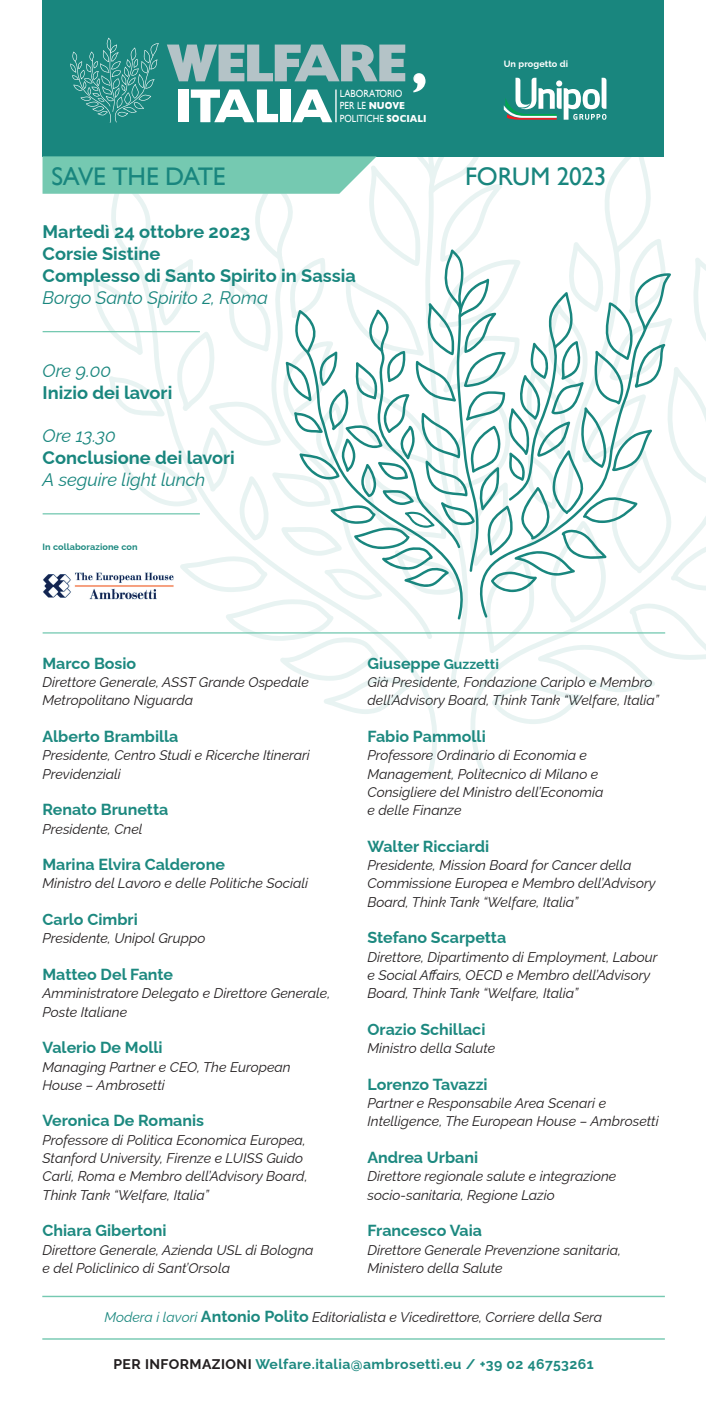
<style>
.page{position:relative;width:706px;height:1412px;background:#fff}
.page>*{position:absolute;margin:0;border:0;box-sizing:border-box;transform-origin:0 0}
.t1{font:25.5px "Gill Sans";letter-spacing:-.015em;color:#19867e}
.t2{font:700 18.2px "Raleway";color:#19867e}
.t3{font:italic 18.2px "Raleway";letter-spacing:-.005em;color:#19867e}
.t4{font:700 16px "Raleway";color:#1d8980}
.t5{font:italic 14px/18.3px "Raleway";color:#231f20}
.t6{font:700 14px "Raleway";letter-spacing:.03em;color:#1d8980}
.t7{font:10.4px/12.4px "Gill Sans";color:#fff;scale:.89 1}
.t8{font:700 9.1px "Raleway";letter-spacing:.01em;color:#1d8980}
.t9{font:700 9.1px "Raleway";letter-spacing:.01em;color:#fff}
.s1{font-weight:700}
.s2{font-size:14px}
.s3{color:#1d8980}
.s4{font-weight:700;font-style:normal;font-size:16px;color:#1d8980}
.s5{color:#231f20}
</style>
<div class="page">
<hr style="left:42px;top:1338px;width:623px;height:1px;background:#75c9b1">
<hr style="left:42px;top:1295px;width:623px;height:2px;background:#75c9b1">
<div style="left:43px;top:0;width:621px;height:156px;background:#19867e"></div>
<svg style="left:43px;top:38px;width:663px;height:686px"></svg>
<p class="t1" style="left:52px;top:161px;width:175px">SAVE THE DATE</p>
<p class="t7" style="left:340px;top:87px;width:99px">LABORATORIO<br>PER LE <span class="s1">NUOVE<br></span>POLITICHE <span class="s1">SOCIALI</span></p>
<p class="t2" style="left:43px;top:217px;width:209px">Martedì 24 ottobre 2023</p>
<p class="t2" style="left:43px;top:239px;width:119px">Corsie Sistine</p>
<p class="t2" style="left:43px;top:261px;width:315px">Complesso di Santo Spirito in Sassia</p>
<p class="t3" style="left:43px;top:283px;width:227px">Borgo Santo Spirito 2, Roma</p>
<p class="t3" style="left:43px;top:356px;width:70px">Ore 9.00</p>
<p class="t2" style="left:43px;top:377px;width:131px">Inizio dei lavori</p>
<p class="t3" style="left:43px;top:421px;width:75px">Ore 13.30</p>
<p class="t2" style="left:43px;top:443px;width:194px">Conclusione dei lavori</p>
<p class="t3" style="left:43px;top:465px;width:164px">A seguire light lunch</p>
<p class="t8" style="left:43px;top:540px;width:97px">In collaborazione con</p>
<p class="t9" style="left:504px;top:57px;width:66px">Un progetto di</p>
<p class="t1" style="left:465px;top:161px;width:143px">FORUM 2023</p>
<p class="t4" style="left:43px;top:650px;width:95px">Marco Bosio</p>
<p class="t5" style="left:43px;top:671px;width:268px">Direttore Generale, ASST Grande Ospedale<br>Metropolitano Niguarda</p>
<p class="t4" style="left:43px;top:723px;width:137px">Alberto Brambilla</p>
<p class="t5" style="left:43px;top:745px;width:269px">Presidente, Centro Studi e Ricerche Itinerari<br>Previdenziali</p>
<p class="t4" style="left:43px;top:797px;width:127px">Renato Brunetta</p>
<p class="t5" style="left:43px;top:818px;width:102px">Presidente, Cnel</p>
<p class="t4" style="left:43px;top:852px;width:184px">Marina Elvira Calderone</p>
<p class="t5" style="left:43px;top:873px;width:267px">Ministro del Lavoro e delle Politiche Sociali</p>
<p class="t4" style="left:43px;top:906px;width:97px">Carlo Cimbri</p>
<p class="t5" style="left:43px;top:928px;width:164px">Presidente, Unipol Gruppo</p>
<p class="t4" style="left:43px;top:961px;width:132px">Matteo Del Fante</p>
<p class="t5" style="left:43px;top:982px;width:289px">Amministratore Delegato e Direttore Generale,<br>Poste Italiane</p>
<p class="t4" style="left:43px;top:1035px;width:122px">Valerio De Molli</p>
<p class="t5" style="left:43px;top:1056px;width:250px">Managing Partner e CEO, The European</p>
<p class="t5" style="left:43px;top:1074px;width:124px">House – Ambrosetti</p>
<p class="t4" style="left:43px;top:1108px;width:163px">Veronica De Romanis</p>
<p class="t5" style="left:43px;top:1129px;width:265px">Professore di Politica Economica Europea,<br>Stanford University, Firenze e LUISS Guido</p>
<p class="t5" style="left:43px;top:1165px;width:266px">Carli, Roma e Membro dell’Advisory Board,<br>Think Tank “Welfare, Italia”</p>
<p class="t4" style="left:43px;top:1218px;width:126px">Chiara Gibertoni</p>
<p class="t5" style="left:43px;top:1239px;width:273px">Direttore Generale, Azienda USL di Bologna</p>
<p class="t5" style="left:43px;top:1257px;width:189px">e del Policlinico di Sant’Orsola</p>
<p class="t4" style="left:367px;top:650px;width:133px">Giuseppe <span class="s2">Guzzetti</span></p>
<p class="t5" style="left:367px;top:671px;width:293px">Già Presidente, Fondazione Cariplo e Membro dell’Advisory Board, Think Tank “Welfare, Italia”</p>
<p class="t4" style="left:367px;top:723px;width:120px">Fabio Pammolli</p>
<p class="t5" style="left:367px;top:745px;width:237px">Professore Ordinario di Economia e<br>Management, Politecnico di Milano e<br>Consigliere del Ministro dell’Economia</p>
<p class="t5" style="left:367px;top:799px;width:95px">e delle Finanze</p>
<p class="t4" style="left:367px;top:833px;width:123px">Walter Ricciardi</p>
<p class="t5" style="left:367px;top:854px;width:290px">Presidente, Mission Board for Cancer della<br>Commissione Europea e Membro dell’Advisory<br>Board, Think Tank “Welfare, Italia”</p>
<p class="t4" style="left:367px;top:925px;width:140px">Stefano Scarpetta</p>
<p class="t5" style="left:367px;top:946px;width:292px">Direttore, Dipartimento di Employment, Labour e Social Affairs, OECD e Membro dell’Advisory<br>Board, Think Tank “Welfare, Italia”</p>
<p class="t4" style="left:367px;top:1016px;width:119px">Orazio Schillaci</p>
<p class="t5" style="left:367px;top:1037px;width:129px">Ministro della Salute</p>
<p class="t4" style="left:367px;top:1071px;width:122px">Lorenzo Tavazzi</p>
<p class="t5" style="left:367px;top:1092px;width:293px">Partner e Responsabile Area Scenari e<br>Intelligence, The European House – Ambrosetti</p>
<p class="t4" style="left:367px;top:1144px;width:112px">Andrea Urbani</p>
<p class="t5" style="left:367px;top:1165px;width:250px">Direttore regionale salute e integrazione</p>
<p class="t5" style="left:367px;top:1184px;width:189px">socio-sanitaria, Regione Lazio</p>
<p class="t4" style="left:367px;top:1218px;width:116px">Francesco Vaia</p>
<p class="t5" style="left:367px;top:1239px;width:255px">Direttore Generale Prevenzione sanitaria,<br>Ministero della Salute</p>
<p class="t5" style="left:104px;top:1306px;width:499px"><span class="s3">Modera i lavori</span> <span class="s4">Antonio Polito</span> Editorialista e Vicedirettore, Corriere della Sera</p>
<p class="t6" style="left:113px;top:1352px;width:482px"><span class="s5">PER INFORMAZIONI</span> Welfare.italia@ambrosetti.eu / +39 02 46753261</p>
</div>
